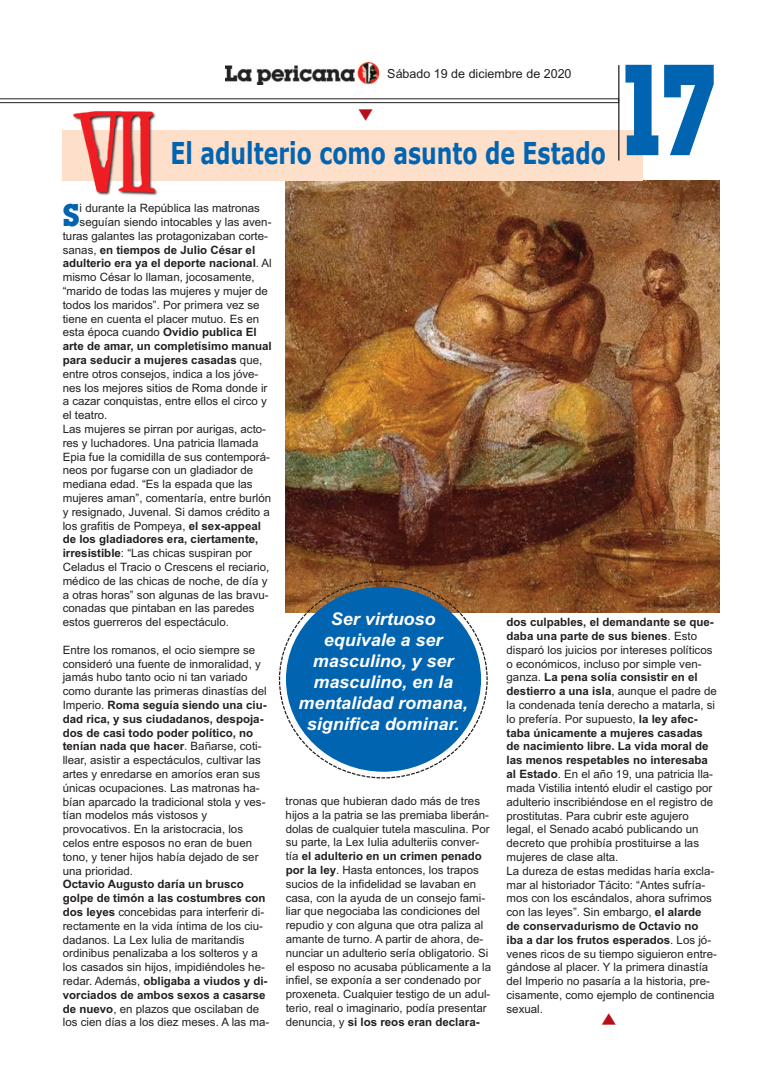
<style>
.page{position:relative;width:780px;height:1088px;background:#fff}
.page>*{position:absolute;margin:0;border:0;box-sizing:border-box;transform-origin:0 0}
.t1{font:700 113.38px "Lubalin";color:#0164b1;scale:.78 1}
.t2{font:700 30px "Verdana";color:#0164b1;scale:.73 1}
.t3{font:700 27.62px "Lubalin";color:#0164b1}
.t4{font:italic 700 17.5px/21px "Arial";color:#fff;text-align:center}
.t5{font:12.5px "Arial";color:#231f20}
.t6{font:11.5px/13.8px "Arial";color:#231f20}
.t7{font:700 11.5px "Arial";color:#231f20}
.s1{font-weight:400}
.s2{font-weight:700}
</style>
<div class="page">
<img style="left:285px;top:181px;width:434px;height:431px">
<div style="left:63px;top:130px;width:580px;height:51px;background:#fddfca"></div>
<img style="left:62px;top:103px;width:96px;height:93px">
<svg style="left:0;top:99px;width:618px;height:4px"></svg>
<hr style="left:618px;top:65px;width:1px;height:96px;background:#231f20">
<img style="left:226px;top:62px;width:152px;height:23px">
<svg style="left:278px;top:580px;width:210px;height:199px"></svg>
<div style="left:286px;top:587px;width:195px;height:185px;background:#0164b1;border-radius:50%"></div>
<p class="t5" style="left:387px;top:66px;width:186px">Sábado 19 de diciembre de 2020</p>
<h1 class="t1" style="left:622px;top:50px;width:121px">17</h1>
<h2 class="t2" style="left:170px;top:134px;width:598px">El adulterio como asunto de Estado</h2>
<h3 class="t3" style="left:63px;top:200px;width:18px">S</h3>
<p class="t6" style="left:80px;top:201px;width:182px">i durante la República las matronas</p>
<p class="t6" style="left:80px;top:215px;width:193px">seguían siendo intocables y las aven-</p>
<p class="t6" style="left:63px;top:229px;width:207px">turas galantes las protagonizaban corte-</p>
<p class="t7" style="left:63px;top:243px;width:194px"><span class="s1">sanas,</span> en tiempos de Julio César el</p>
<p class="t7" style="left:63px;top:257px;width:210px">adulterio era ya el deporte nacional<span class="s1">. Al</span></p>
<p class="t6" style="left:63px;top:270px;width:193px">mismo César lo llaman, jocosamente,</p>
<p class="t6" style="left:63px;top:284px;width:207px">“marido de todas las mujeres y mujer de</p>
<p class="t6" style="left:63px;top:298px;width:198px">todos los maridos”. Por primera vez se</p>
<p class="t6" style="left:63px;top:312px;width:198px">tiene en cuenta el placer mutuo. Es en</p>
<p class="t6" style="left:63px;top:325px;width:195px">esta época cuando <span class="s2">Ovidio publica El</span></p>
<p class="t7" style="left:63px;top:339px;width:210px">arte de amar, un completísimo manual</p>
<p class="t7" style="left:63px;top:353px;width:201px">para seducir a mujeres casadas <span class="s1">que,</span></p>
<p class="t6" style="left:63px;top:367px;width:197px">entre otros consejos, indica a los jóve-</p>
<p class="t6" style="left:63px;top:381px;width:206px">nes los mejores sitios de Roma donde ir</p>
<p class="t6" style="left:63px;top:394px;width:205px">a cazar conquistas, entre ellos el circo y</p>
<p class="t6" style="left:63px;top:408px;width:46px">el teatro.</p>
<p class="t6" style="left:63px;top:422px;width:205px">Las mujeres se pirran por aurigas, acto-</p>
<p class="t6" style="left:63px;top:436px;width:197px">res y luchadores. Una patricia llamada</p>
<p class="t6" style="left:63px;top:450px;width:209px">Epia fue la comidilla de sus contemporá-</p>
<p class="t6" style="left:63px;top:463px;width:192px">neos por fugarse con un gladiador de</p>
<p class="t6" style="left:63px;top:477px;width:191px">mediana edad. “Es la espada que las</p>
<p class="t6" style="left:63px;top:491px;width:210px">mujeres aman”, comentaría, entre burlón</p>
<p class="t6" style="left:63px;top:505px;width:209px">y resignado, Juvenal. Si damos crédito a</p>
<p class="t6" style="left:63px;top:519px;width:200px">los grafitis de Pompeya, <span class="s2">el sex-appeal</span></p>
<p class="t7" style="left:63px;top:533px;width:197px">de los gladiadores era, ciertamente,</p>
<p class="t6" style="left:63px;top:546px;width:191px"><span class="s2">irresistible</span>: “Las chicas suspiran por</p>
<p class="t6" style="left:63px;top:560px;width:208px">Celadus el Tracio o Crescens el reciario,</p>
<p class="t6" style="left:63px;top:574px;width:206px">médico de las chicas de noche, de día y</p>
<p class="t6" style="left:63px;top:588px;width:207px">a otras horas” son algunas de las bravu-</p>
<p class="t6" style="left:63px;top:601px;width:193px">conadas que pintaban en las paredes</p>
<p class="t6" style="left:63px;top:615px;width:168px">estos guerreros del espectáculo.</p>
<p class="t6" style="left:63px;top:643px;width:205px">Entre los romanos, el ocio siempre se consideró una fuente de inmoralidad, y jamás hubo tanto ocio ni tan variado como durante las primeras dinastías del Imperio. <span class="s2">Roma seguía siendo una ciu&shy;dad rica, y sus ciudadanos, despoja&shy;dos de casi todo poder político, no tenían nada que hacer</span>. Bañarse, coti&shy;llear, asistir a espectáculos, cultivar las artes y enredarse en amoríos eran sus únicas ocupaciones. Las matronas ha&shy;bían aparcado la tradicional stola y ves&shy;tían modelos más vistosos y provocativos. En la aristocracia, los celos entre esposos no eran de buen tono, y tener hijos había dejado de ser una prioridad.</p>
<p class="t6" style="left:63px;top:877px;width:208px"><span class="s2">Octavio Augusto daría un brusco golpe de timón a las costumbres con dos leyes</span> concebidas para interferir di&shy;rectamente en la vida íntima de los ciu&shy;dadanos. La Lex Iulia de maritandis ordinibus penalizaba a los solteros y a los casados sin hijos, impidiéndoles he&shy;redar. Además, <span class="s2">obligaba a viudos y di&shy;vorciados de ambos sexos a casarse de nuevo</span>, en plazos que oscilaban de los cien días a los diez meses. A las ma-</p>
<h3 class="t4" style="left:298px;top:608px;width:171px">Ser virtuoso equivale a ser masculino, y ser masculino, en la mentalidad romana, significa dominar.</h3>
<p class="t6" style="left:285px;top:794px;width:207px">tronas que hubieran dado más de tres hijos a la patria se las premiaba liberán&shy;dolas de cualquier tutela masculina. Por su parte, la Lex Iulia adulteriis conver&shy;tía <span class="s2">el adulterio en un crimen penado por la ley</span>. Hasta entonces, los trapos sucios de la infidelidad se lavaban en casa, con la ayuda de un consejo fami&shy;liar que negociaba las condiciones del repudio y con alguna que otra paliza al amante de turno. A partir de ahora, de&shy;nunciar un adulterio sería obligatorio. Si el esposo no acusaba públicamente a la infiel, se exponía a ser condenado por proxeneta. Cualquier testigo de un adul&shy;terio, real o imaginario, podía presentar denuncia, y <span class="s2">si los reos eran declara-</span></p>
<p class="t6" style="left:506px;top:615px;width:212px"><span class="s2">dos culpables, el demandante se que&shy;daba una parte de sus bienes</span>. Esto disparó los juicios por intereses políticos o económicos, incluso por simple ven&shy;ganza. <span class="s2">La pena solía consistir en el destierro a una isla</span>, aunque el padre de la condenada tenía derecho a matarla, si lo prefería. Por supuesto, <span class="s2">la ley afec&shy;taba únicamente a mujeres casadas de nacimiento libre. La vida moral de las menos respetables no interesaba al Estado</span>. En el año 19, una patricia lla&shy;mada Vistilia intentó eludir el castigo por adulterio inscribiéndose en el registro de prostitutas. Para cubrir este agujero legal, el Senado acabó publicando un decreto que prohibía prostituirse a las mujeres de clase alta.<br>La dureza de estas medidas haría excla&shy;mar al historiador Tácito: “Antes sufría&shy;mos con los escándalos, ahora sufrimos con las leyes”. Sin embargo, <span class="s2">el alarde de conservadurismo de Octavio no iba a dar los frutos esperados</span>. Los jó&shy;venes ricos de su tiempo siguieron entre&shy;gándose al placer. Y la primera dinastía del Imperio no pasaría a la historia, pre&shy;cisamente, como ejemplo de continencia sexual.</p>
</div>
